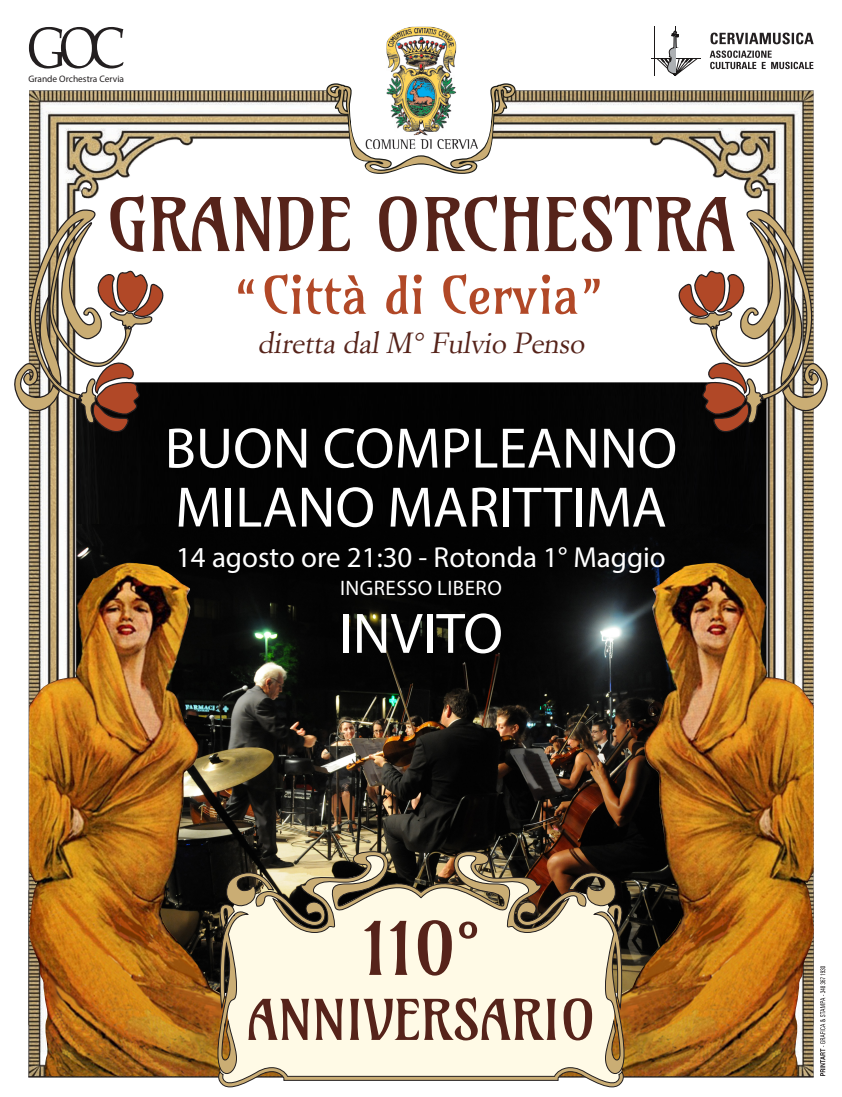
<style>
.page{position:relative;width:842px;height:1097px;background:#fff}
.page>*{position:absolute;margin:0;border:0;box-sizing:border-box;transform-origin:0 0}
.t1{font:72.3px "Amarante";color:#56231a}
.t2{font:57.5px "Myriad Pro";color:#fff}
.t3{font:55px "Amarante";color:#56231a}
.t4{font:51.5px "Amarante";color:#b14827}
.t5{font:29px "Myriad Pro";color:#fff}
.t6{font:28.7px "Simoncini Garamond Std";color:#56231a}
.t7{font:21px "Myriad Pro";letter-spacing:.02em;color:#fff}
.t8{font:9.4px "Myriad Pro";color:#231f20}
</style>
<div class="page">
<img style="left:28px;top:90px;width:786px;height:800px">
<hr style="left:675px;top:26px;width:1px;height:50px;background:#1a1717">
<hr style="left:654px;top:26px;width:1px;height:50px;background:#1a1717">
<hr style="left:651px;top:58px;width:50px;height:1px;background:#1a1717">
<svg style="left:657px;top:31px;width:41px;height:45px"></svg>
<svg style="left:710px;top:51px;width:103px;height:18px"></svg>
<svg style="left:710px;top:33px;width:104px;height:11px"></svg>
<img style="left:516px;top:563px;width:298px;height:513px">
<img style="left:29px;top:563px;width:298px;height:513px">
<svg style="left:29px;top:27px;width:95px;height:42px"></svg>
<svg style="left:676px;top:209px;width:152px;height:227px"></svg>
<svg style="left:14px;top:209px;width:152px;height:227px"></svg>
<hr style="left:28px;top:1076px;width:786px;height:1px;background:#231f20">
<svg style="left:217px;top:850px;width:408px;height:238px;background:#d1c8b2"></svg>
<svg style="left:324px;top:26px;width:193px;height:150px"></svg>
<img style="left:386px;top:27px;width:70px;height:108px">
<img style="left:363px;top:137px;width:55px;height:12px">
<div style="left:418px;top:137px;width:61px;height:12px;background:#fff"></div>
<img style="left:420px;top:139px;width:58px;height:10px">
<svg style="left:820px;top:966px;width:5px;height:110px"></svg>
<p class="t8" style="left:28px;top:73px;width:97px">Grande Orchestra Cervia</p>
<p class="t1" style="left:107px;top:180px;width:629px">GRANDE ORCHESTRA</p>
<p class="t4" style="left:235px;top:263px;width:373px">“Città di Cervia”</p>
<p class="t6" style="left:258px;top:325px;width:333px">diretta dal M° Fulvio Penso</p>
<p class="t2" style="left:165px;top:413px;width:514px">BUON COMPLEANNO</p>
<p class="t2" style="left:175px;top:472px;width:493px">MILANO MARITTIMA</p>
<p class="t5" style="left:176px;top:539px;width:491px">14 agosto ore 21:30 - Rotonda 1° Maggio</p>
<p class="t7" style="left:340px;top:574px;width:163px">INGRESSO LIBERO</p>
<p class="t2" style="left:339px;top:598px;width:166px">INVITO</p>
<p class="t1" style="left:362px;top:903px;width:120px">110<sup>°</sup></p>
<p class="t3" style="left:246px;top:985px;width:351px">ANNIVERSARIO</p>
</div>
